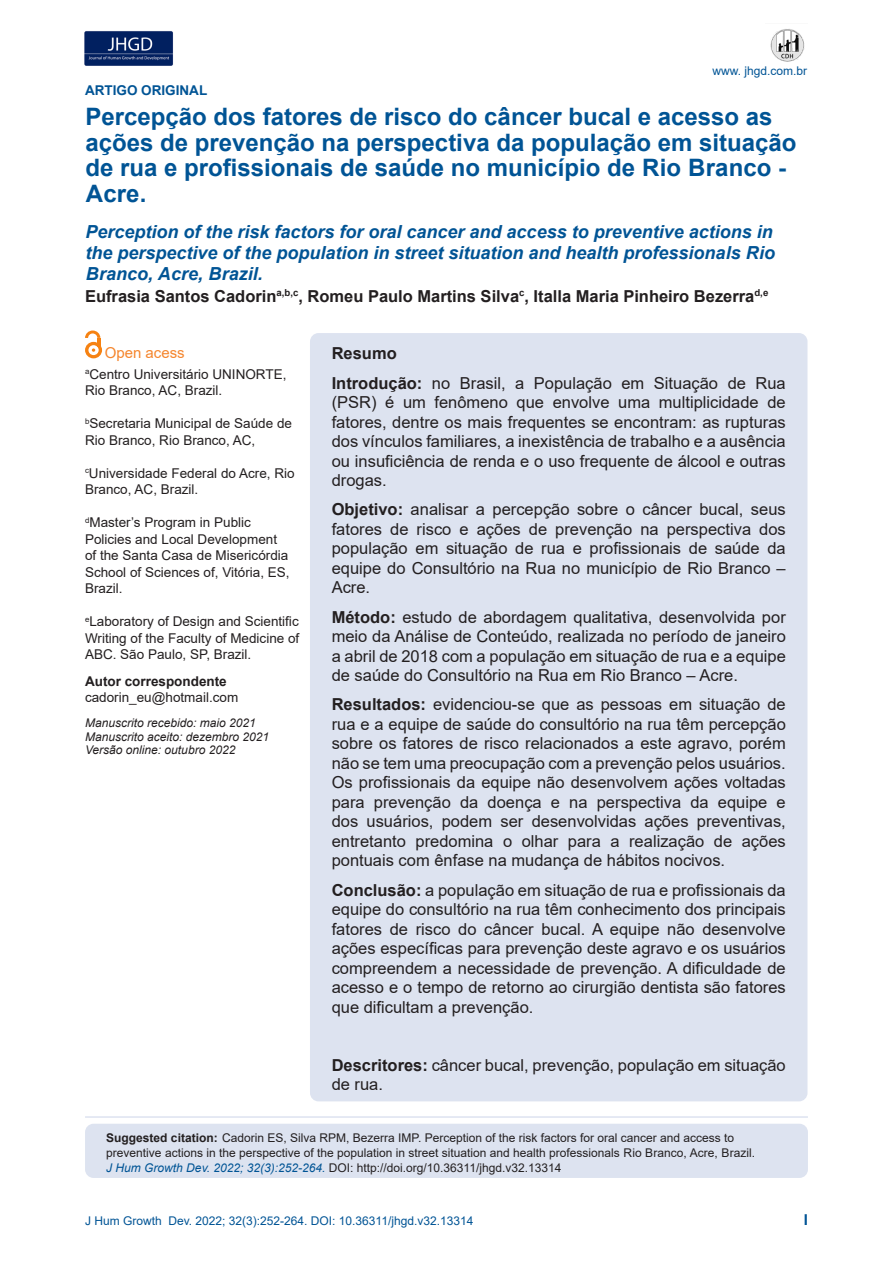
<style>
.page{position:relative;width:893px;height:1263px;background:#fff}
.page>*{position:absolute;margin:0;border:0;box-sizing:border-box;transform-origin:0 0}
.Título_4{font:700 24px/25.5px "Arial";color:#005495}
.Título_4-2{font:italic 700 18px/21px "Arial";color:#005495}
.t1{font:16.5px/19.5px "Arial";color:#231f20;text-align:justify}
.t2{font:700 16.5px "Arial";color:#231f20}
.t3{font:15px "Arial";color:#f5862e}
.t4{font:700 15px "Arial";color:#005495}
.t5{font:13.5px/16.5px "Arial";color:#231f20}
.t6{font:700 13.5px "Arial";color:#231f20}
.t7{font:700 13.5px "Arial";color:#005495}
.t8{font:12px/15px "Arial";color:#231f20}
.t9{font:italic 12px "Arial";color:#231f20}
.t10{font:12px "Arial";color:#005495}
.s1{font-weight:700}
.s2{font-style:italic;color:#005495}
</style>
<div class="page">
<img style="left:84px;top:31px;width:89px;height:35px">
<img style="left:770px;top:29px;width:35px;height:33px">
<div style="left:310px;top:333px;width:497px;height:768px;background:#dde3f0;border-radius:9px"></div>
<div style="left:85px;top:1124px;width:723px;height:54px;background:#dde3f0;border-radius:9px"></div>
<svg style="left:85px;top:342px;width:17px;height:16px"></svg>
<svg style="left:88px;top:345px;width:11px;height:10px"></svg>
<svg style="left:85px;top:330px;width:15px;height:22px"></svg>
<hr style="left:85px;top:1116px;width:723px;height:2px;background:#dde3f0">
<p class="t7" style="left:85px;top:81px;width:124px">ARTIGO ORIGINAL</p>
<p class="t10" style="left:712px;top:62px;width:96px">www. jhgd.com.br</p>
<p class="Título_4" style="left:85px;top:104px;width:712px">Percepção dos fatores de risco do câncer bucal e acesso as ações de prevenção na perspectiva da população em situação de rua e profissionais de saúde no município de Rio Branco - Acre.</p>
<p class="Título_4-2" style="left:85px;top:222px;width:691px">Perception of the risk factors for oral cancer and access to preventive actions in the perspective of the population in street situation and health professionals Rio<br>Branco, Acre, Brazil.</p>
<p class="t2" style="left:85px;top:285px;width:685px">Eufrasia Santos Cadorin<sup>a,b,c</sup>, Romeu Paulo Martins Silva<sup>c</sup>, Italla Maria Pinheiro Bezerra<sup>d,e</sup></p>
<p class="t3" style="left:105px;top:343px;width:82px">Open acess</p>
<p class="t5" style="left:85px;top:366px;width:203px"><sup>a</sup>Centro Universitário UNINORTE,<br>Rio Branco, AC, Brazil.</p>
<p class="t5" style="left:85px;top:415px;width:208px"><sup>b</sup>Secretaria Municipal de Saúde de<br>Rio Branco, Rio Branco, AC,</p>
<p class="t5" style="left:85px;top:465px;width:211px"><sup>c</sup>Universidade Federal do Acre, Rio<br>Branco, AC, Brazil.</p>
<p class="t5" style="left:85px;top:514px;width:206px"><sup>d</sup>Master’s Program in Public<br>Policies and Local Development of the Santa Casa de Misericórdia<br>School of Sciences of, Vitória, ES,<br>Brazil.</p>
<p class="t5" style="left:85px;top:613px;width:216px;text-align:justify"><sup>e</sup>Laboratory of Design and Scientific Writing of the Faculty of Medicine of ABC. São Paulo, SP, Brazil.</p>
<p class="t6" style="left:85px;top:671px;width:143px">Autor correspondente</p>
<p class="t5" style="left:85px;top:689px;width:155px">cadorin_eu@hotmail.com</p>
<p class="t9" style="left:85px;top:715px;width:172px">Manuscrito recebido: maio 2021</p>
<p class="t9" style="left:85px;top:729px;width:186px">Manuscrito aceito: dezembro 2021</p>
<p class="t9" style="left:85px;top:742px;width:152px">Versão online: outubro 2022</p>
<p class="t2" style="left:332px;top:342px;width:67px">Resumo</p>
<p class="t1" style="left:332px;top:373px;width:456px"><span class="s1">Introdução:</span> no Brasil, a População em Situação de Rua (PSR) é um fenômeno que envolve uma multiplicidade de fatores, dentre os mais frequentes se encontram: as rupturas dos vínculos familiares, a inexistência de trabalho e a ausência ou insuficiência de renda e o uso frequente de álcool e outras drogas.</p>
<p class="t1" style="left:332px;top:500px;width:456px"><span class="s1">Objetivo:</span> analisar a percepção sobre o câncer bucal, seus fatores de risco e ações de prevenção na perspectiva dos população em situação de rua e profissionais de saúde da equipe do Consultório na Rua no município de Rio Branco – Acre.</p>
<p class="t1" style="left:332px;top:607px;width:456px"><span class="s1">Método:</span> estudo de abordagem qualitativa, desenvolvida por meio da Análise de Conteúdo, realizada no período de janeiro a abril de 2018 com a população em situação de rua e a equipe de saúde do Consultório na Rua em Rio Branco – Acre.</p>
<p class="t1" style="left:332px;top:695px;width:456px"><span class="s1">Resultados:</span> evidenciou-se que as pessoas em situação de rua e a equipe de saúde do consultório na rua têm percepção sobre os fatores de risco relacionados a este agravo, porém não se tem uma preocupação com a prevenção pelos usuários.<br>Os profissionais da equipe não desenvolvem ações voltadas para prevenção da doença e na perspectiva da equipe e dos usuários, podem ser desenvolvidas ações preventivas, entretanto predomina o olhar para a realização de ações pontuais com ênfase na mudança de hábitos nocivos.</p>
<p class="t1" style="left:332px;top:880px;width:456px"><span class="s1">Conclusão:</span> a população em situação de rua e profissionais da equipe do consultório na rua têm conhecimento dos principais fatores de risco do câncer bucal. A equipe não desenvolve ações específicas para prevenção deste agravo e os usuários compreendem a necessidade de prevenção. A dificuldade de acesso e o tempo de retorno ao cirurgião dentista são fatores que dificultam a prevenção.</p>
<p class="t1" style="left:332px;top:1055px;width:456px"><span class="s1">Descritores:</span> câncer bucal, prevenção, população em situação de rua.</p>
<p class="t8" style="left:106px;top:1130px;width:650px"><span class="s1">Suggested citation:</span> Cadorin ES, Silva RPM, Bezerra IMP. Perception of the risk factors for oral cancer and access to preventive actions in the perspective of the population in street situation and health professionals Rio Branco, Acre, Brazil.<br><span class="s2">J Hum Growth Dev. 2022; 32(3):252-264.</span> DOI: http://doi.org/10.36311/jhgd.v32.13314</p>
<p class="t10" style="left:85px;top:1212px;width:390px">J Hum Growth Dev. 2022; 32(3):252-264. DOI: 10.36311/jhgd.v32.13314</p>
<p class="t4" style="left:804px;top:1209px;width:6px">I</p>
</div>
